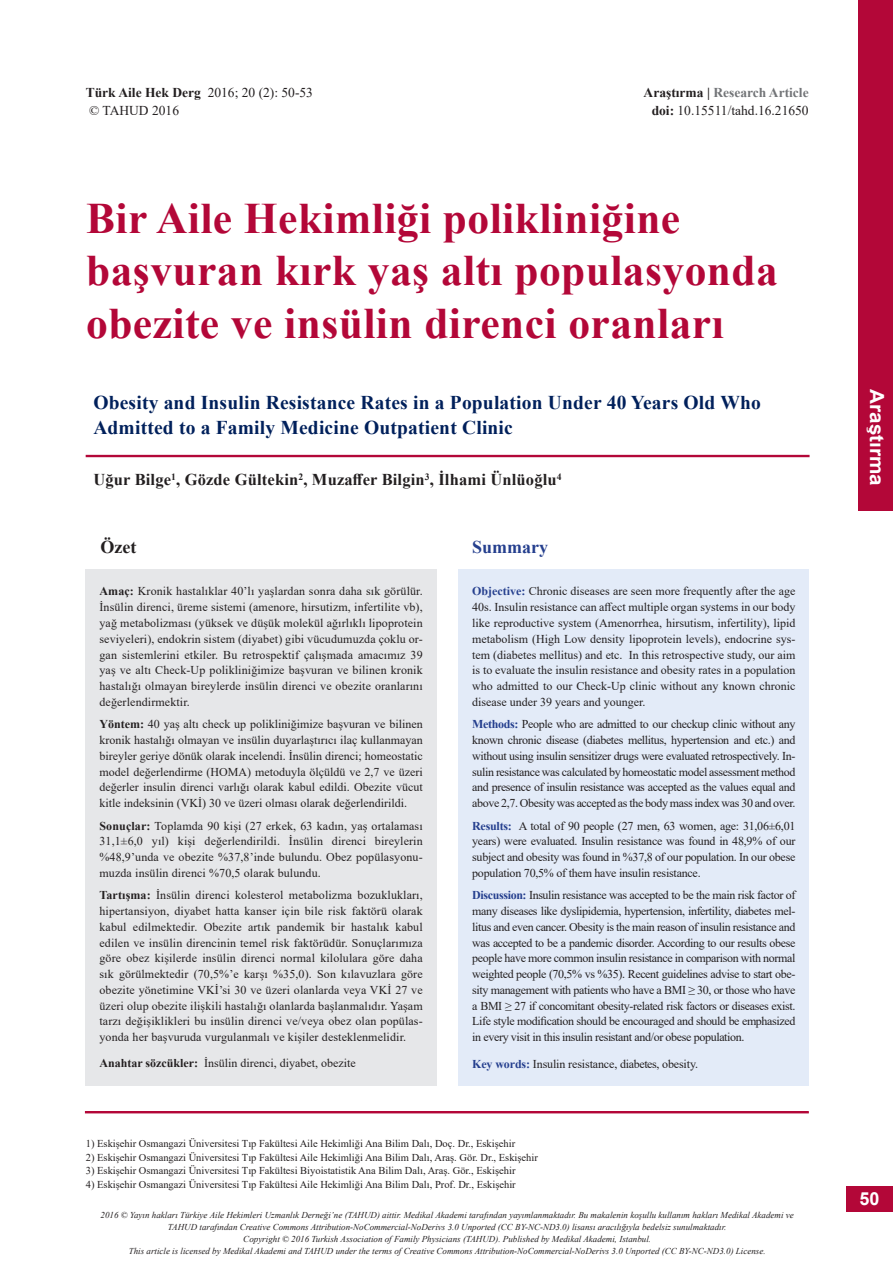
<style>
.page{position:relative;width:893px;height:1276px;background:#fff}
.page>*{position:absolute;margin:0;border:0;box-sizing:border-box;transform-origin:0 0}
.t1{font:700 43.5px/52.5px "Times New Roman";letter-spacing:.01em;color:#b30738}
.t2{font:700 19.5px/25.5px "Times New Roman";letter-spacing:.01em;color:#00205b}
.t3{font:700 19.5px "Arial";color:#fff;scale:1.06 1}
.t4{font:700 18px "Times New Roman";color:#253f8e}
.t5{font:700 18px "Times New Roman";color:#231f20}
.t6{font:700 18px "Arial";color:#fff}
.t7{font:700 16.5px "Times New Roman";letter-spacing:.01em;color:#231f20}
.t8{font:13.5px/18px "Times New Roman";color:#231f20;text-align:center}
.t9{font:12px/15.8px "Times New Roman";color:#231f20;text-align:justify}
.t10{font:10.5px "Times New Roman";color:#231f20}
.t11{font:italic 9px/12px "Times New Roman";color:#231f20;text-align:center}
.s1{font-weight:700}
.s2{font-weight:700;color:#727477}
.s3{font-weight:700;color:#253f8e}
</style>
<div class="page">
<div style="left:846px;top:1186px;width:47px;height:26px;background:#b30738"></div>
<div style="left:85px;top:1111px;width:724px;height:2px;border:1px solid #b30738"></div>
<div style="left:859px;top:0;width:34px;height:510px;background:#b30738"></div>
<div style="left:86px;top:455px;width:723px;height:2px;border:1px solid #b30738"></div>
<div style="left:85px;top:569px;width:351px;height:516px;background:#e6e7e9"></div>
<div style="left:458px;top:569px;width:351px;height:516px;background:#e3ebf8"></div>
<p class="t8" style="left:86px;top:83px;width:229px"><span class="s1">Türk Aile Hek Derg</span> 2016; 20 (2): 50-53</p>
<p class="t8" style="left:89px;top:101px;width:91px">© TAHUD 2016</p>
<p class="t8" style="left:644px;top:83px;width:167px"><span class="s1">Araştırma |</span> <span class="s2">Research Article </span><span class="s1">doi:</span> 10.15511/tahd.16.21650</p>
<p class="t1" style="left:86px;top:190px;width:693px">Bir Aile Hekimliği polikliniğine başvuran kırk yaş altı populasyonda obezite ve insülin direnci oranları</p>
<p class="t2" style="left:93px;top:389px;width:669px">Obesity and Insulin Resistance Rates in a Population Under 40 Years Old Who<br>Admitted to a Family Medicine Outpatient Clinic</p>
<p class="t7" style="left:93px;top:467px;width:470px">Uğur Bilge<sup>1</sup>, Gözde Gültekin<sup>2</sup>, Muzaffer Bilgin<sup>3</sup>, İlhami Ünlüoğlu<sup>4</sup></p>
<p class="t5" style="left:101px;top:533px;width:37px">Özet</p>
<p class="t9" style="left:100px;top:583px;width:325px"><span class="s1">Amaç:</span> Kronik hastalıklar 40’lı yaşlardan sonra daha sık görülür.<br>İnsülin direnci, üreme sistemi (amenore, hirsutizm, infertilite vb), yağ metabolizması (yüksek ve düşük molekül ağırlıklı lipoprotein seviyeleri), endokrin sistem (diyabet) gibi vücudumuzda çoklu or&shy;gan sistemlerini etkiler. Bu retrospektif çalışmada amacımız 39 yaş ve altı Check-Up polikliniğimize başvuran ve bilinen kronik hastalığı olmayan bireylerde insülin direnci ve obezite oranlarını değerlendirmektir.</p>
<p class="t9" style="left:100px;top:716px;width:325px"><span class="s1">Yöntem:</span> 40 yaş altı check up polikliniğimize başvuran ve bilinen kronik hastalığı olmayan ve insülin duyarlaştırıcı ilaç kullanmayan bireyler geriye dönük olarak incelendi. İnsülin direnci; homeostatic model değerlendirme (HOMA) metoduyla ölçüldü ve 2,7 ve üzeri değerler insulin direnci varlığı olarak kabul edildi. Obezite vücut kitle indeksinin (VKİ) 30 ve üzeri olması olarak değerlendirildi.</p>
<p class="t9" style="left:100px;top:817px;width:325px"><span class="s1">Sonuçlar:</span> Toplamda 90 kişi (27 erkek, 63 kadın, yaş ortalaması 31,1±6,0 yıl) kişi değerlendirildi. İnsülin direnci bireylerin %48,9’unda ve obezite %37,8’inde bulundu. Obez popülasyonu&shy;muzda insülin direnci %70,5 olarak bulundu.</p>
<p class="t9" style="left:100px;top:887px;width:325px"><span class="s1">Tartışma:</span> İnsülin direnci kolesterol metabolizma bozuklukları, hipertansiyon, diyabet hatta kanser için bile risk faktörü olarak kabul edilmektedir. Obezite artık pandemik bir hastalık kabul edilen ve insülin direncinin temel risk faktörüdür. Sonuçlarımıza göre obez kişilerde insülin direnci normal kilolulara göre daha sık görülmektedir (70,5%’e karşı %35,0). Son kılavuzlara göre obezite yönetimine VKİ’si 30 ve üzeri olanlarda veya VKİ 27 ve üzeri olup obezite ilişkili hastalığı olanlarda başlanmalıdır. Yaşam tarzı değişiklikleri bu insülin direnci ve/veya obez olan popülas&shy;yonda her başvuruda vurgulanmalı ve kişiler desteklenmelidir.</p>
<p class="t9" style="left:100px;top:1054px;width:258px"><span class="s1">Anahtar sözcükler:</span> İnsülin direnci, diyabet, obezite</p>
<p class="t4" style="left:472px;top:533px;width:77px">Summary</p>
<p class="t9" style="left:472px;top:583px;width:325px"><span class="s3">Objective:</span> Chronic diseases are seen more frequently after the age 40s. Insulin resistance can affect multiple organ systems in our body like reproductive system (Amenorrhea, hirsutism, infertility), lipid metabolism (High Low density lipoprotein levels), endocrine sys&shy;tem (diabetes mellitus) and etc. In this retrospective study, our aim is to evaluate the insulin resistance and obesity rates in a population who admitted to our Check-Up clinic without any known chronic disease under 39 years and younger.</p>
<p class="t9" style="left:472px;top:716px;width:325px"><span class="s3">Methods:</span> People who are admitted to our checkup clinic without any known chronic disease (diabetes mellitus, hypertension and etc.) and without using insulin sensitizer drugs were evaluated retrospectively. In&shy;sulin resistance was calculated by homeostatic model assessment method and presence of insulin resistance was accepted as the values equal and above 2,7. Obesity was accepted as the body mass index was 30 and over.</p>
<p class="t9" style="left:472px;top:817px;width:325px"><span class="s3">Results:</span> A total of 90 people (27 men, 63 women, age: 31,06±6,01 years) were evaluated. Insulin resistance was found in 48,9% of our subject and obesity was found in %37,8 of our population. In our obese population 70,5% of them have insulin resistance.</p>
<p class="t9" style="left:472px;top:887px;width:325px"><span class="s3">Discussion:</span> Insulin resistance was accepted to be the main risk factor of many diseases like dyslipidemia, hypertension, infertility, diabetes mel&shy;litus and even cancer. Obesity is the main reason of insulin resistance and was accepted to be a pandemic disorder. According to our results obese people have more common insulin resistance in comparison with normal weighted people (70,5% vs %35). Recent guidelines advise to start obe&shy;sity management with patients who have a BMI ≥ 30, or those who have a BMI ≥ 27 if concomitant obesity-related risk factors or diseases exist.<br>Life style modification should be encouraged and should be emphasized in every visit in this insulin resistant and/or obese population.</p>
<p class="t9" style="left:472px;top:1056px;width:227px"><span class="s3">Key words:</span> Insulin resistance, diabetes, obesity.</p>
<p class="t10" style="left:86px;top:1136px;width:431px">1) Eskişehir Osmangazi Üniversitesi Tıp Fakültesi Aile Hekimliği Ana Bilim Dalı, Doç. Dr., Eskişehir</p>
<p class="t10" style="left:86px;top:1149px;width:454px">2) Eskişehir Osmangazi Üniversitesi Tıp Fakültesi Aile Hekimliği Ana Bilim Dalı, Araş. Gör. Dr., Eskişehir</p>
<p class="t10" style="left:86px;top:1163px;width:431px">3) Eskişehir Osmangazi Üniversitesi Tıp Fakültesi Biyoistatistik Ana Bilim Dalı, Araş. Gör., Eskişehir</p>
<p class="t10" style="left:86px;top:1176px;width:431px">4) Eskişehir Osmangazi Üniversitesi Tıp Fakültesi Aile Hekimliği Ana Bilim Dalı, Prof. Dr., Eskişehir</p>
<p class="t11" style="left:101px;top:1208px;width:695px">2016 © Yayın hakları Türkiye Aile Hekimleri Uzmanlık Derneği’ne (TAHUD) aittir. Medikal Akademi tarafından yayımlanmaktadır. Bu makalenin koşullu kullanım hakları Medikal Akademi ve<br>TAHUD tarafından Creative Commons Attribution-NoCommercial-NoDerivs 3.0 Unported (CC BY-NC-ND3.0) lisansı aracılığıyla bedelsiz sunulmaktadır.<br>Copyright © 2016 Turkish Association of Family Physicians (TAHUD). Published by Medikal Akademi, Istanbul.</p>
<p class="t11" style="left:129px;top:1244px;width:638px">This article is licensed by Medikal Akademi and TAHUD under the terms of Creative Commons Attribution-NoCommercial-NoDerivs 3.0 Unported (CC BY-NC-ND3.0) License.</p>
<p class="t3" style="left:891px;top:389px;width:93px;rotate:90deg">Araştırma</p>
<p class="t6" style="left:860px;top:1186px;width:22px">50</p>
</div>
